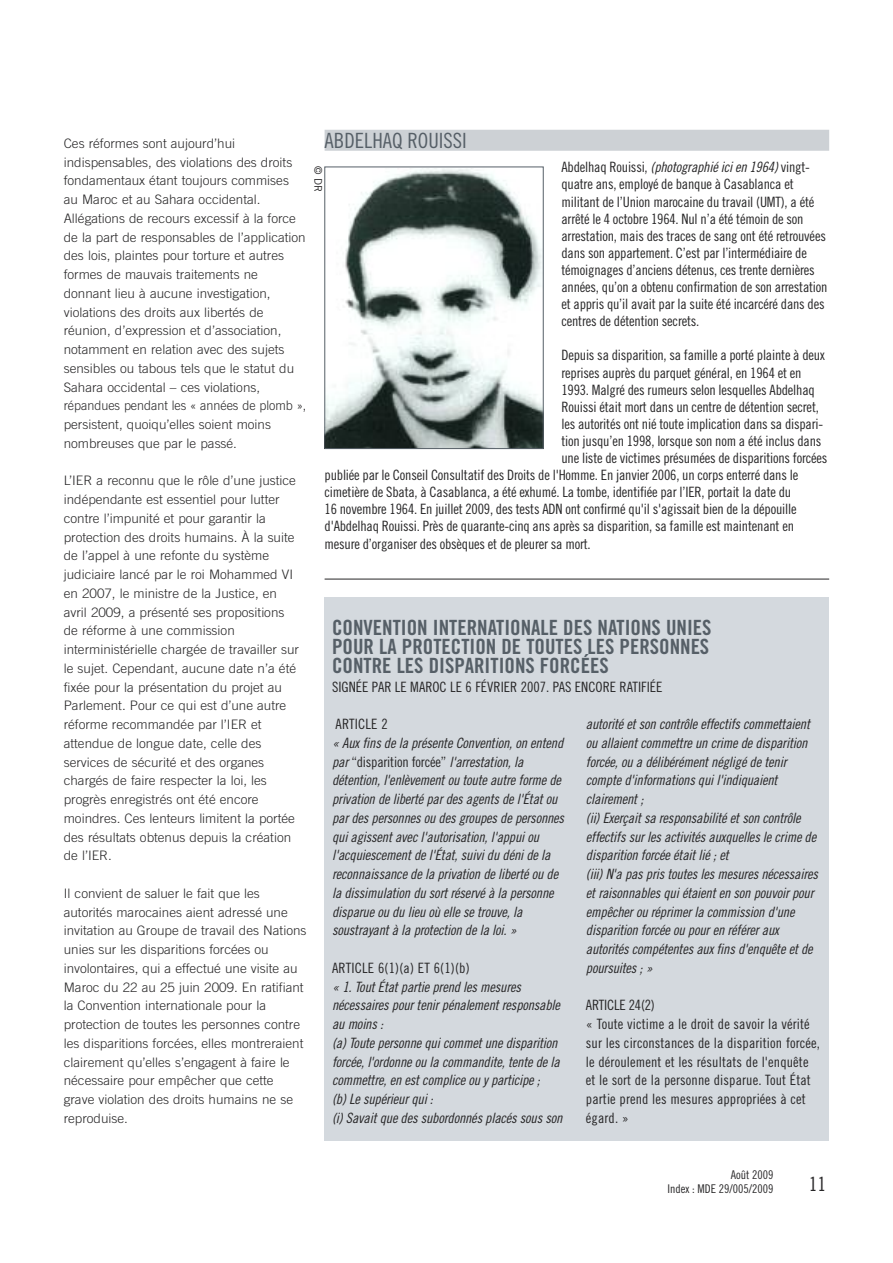
<style>
.page{position:relative;width:893px;height:1263px;background:#fff}
.page>*{position:absolute;margin:0;border:0;box-sizing:border-box;transform-origin:0 0}
.t1{font:21px/18.8px "Amnesty Trade Gothic Bd Cn 20 OTF";color:#565f67;text-align:justify}
.t2{font:21px "Amnesty Trade Gothic Cn 18";color:#565f67}
.t3{font:19.5px "Trade Gothic LT Std Cn 18";color:#272627}
.t4{font:14.25px/18.8px "Amnesty Trade Gothic Cn 18 Obl";letter-spacing:-.015em;color:#272627}
.t5{font:14.25px/17.1px "Amnesty Trade Gothic Cn 18";letter-spacing:-.015em;color:#272627}
.t6{font:14.25px/18.8px "Amnesty Trade Gothic Cn 18";letter-spacing:.01em;color:#272627}
.t7{font:14.25px "Amnesty Trade Gothic Cn 18";letter-spacing:.015em;color:#272627}
.t8{font:300 13.05px/18.8px "Amnesty Trade Gothic";color:#272627}
.t9{font:12px/13.5px "Trade Gothic LT Std Cn 18";color:#272627;text-align:right}
.t10{font:10.5px "Amnesty Trade Gothic";color:#272627}
.s1{font-family:"Amnesty Trade Gothic Cn 18"}
</style>
<div class="page">
<hr style="left:325px;top:579px;width:504px;height:1px;background:#272627">
<div style="left:325px;top:130px;width:504px;height:21px;background:#cdd1d5"></div>
<img style="left:327px;top:169px;width:214px;height:278px">
<div style="left:325px;top:167px;width:218px;height:282px;border:1px solid #565f67"></div>
<div style="left:325px;top:597px;width:504px;height:544px;background:#d4d9de"></div>
<p class="t8" style="left:64px;top:134px;width:244px">Ces réformes sont aujourd’hui indispensables, des violations des droits fondamentaux étant toujours commises<br>au Maroc et au Sahara occidental.<br>Allégations de recours excessif à la force de la part de responsables de l’application des lois, plaintes pour torture et autres formes de mauvais traitements ne donnant lieu à aucune investigation, violations des droits aux libertés de réunion, d’expression et d’association, notamment en relation avec des sujets sensibles ou tabous tels que le statut du Sahara occidental – ces violations, répandues pendant les « années de plomb », persistent, quoiqu’elles soient moins nombreuses que par le passé.</p>
<p class="t8" style="left:64px;top:471px;width:237px">L’IER a reconnu que le rôle d’une justice indépendante est essentiel pour lutter contre l’impunité et pour garantir la protection des droits humains. À la suite de l’appel à une refonte du système judiciaire lancé par le roi Mohammed VI en 2007, le ministre de la Justice, en avril 2009, a présenté ses propositions de réforme à une commission interministérielle chargée de travailler sur le sujet. Cependant, aucune date n’a été fixée pour la présentation du projet au Parlement. Pour ce qui est d’une autre réforme recommandée par l’IER et attendue de longue date, celle des services de sécurité et des organes chargés de faire respecter la loi, les progrès enregistrés ont été encore moindres. Ces lenteurs limitent la portée des résultats obtenus depuis la création de l’IER.</p>
<p class="t8" style="left:64px;top:884px;width:244px">Il convient de saluer le fait que les autorités marocaines aient adressé une invitation au Groupe de travail des Nations unies sur les disparitions forcées ou involontaires, qui a effectué une visite au Maroc du 22 au 25 juin 2009. En ratifiant la Convention internationale pour la protection de toutes les personnes contre les disparitions forcées, elles montreraient clairement qu’elles s’engagent à faire le nécessaire pour empêcher que cette grave violation des droits humains ne se reproduise.</p>
<h1 class="t2" style="left:325px;top:128px;width:144px">ABDELHAQ ROUISSI</h1>
<p class="t4" style="left:561px;top:158px;width:250px"><span class="s1">Abdelhaq Rouissi,</span> (photographié ici en 1964) <span class="s1">vingt-</span></p>
<p class="t5" style="left:561px;top:176px;width:268px">quatre ans, employé de banque à Casablanca et militant de l’Union marocaine du travail (UMT), a été arrêté le 4 octobre 1964. Nul n’a été témoin de son arrestation, mais des traces de sang ont été retrouvées dans son appartement. C’est par l’intermédiaire de témoignages d’anciens détenus, ces trente dernières années, qu’on a obtenu confirmation de son arrestation et appris qu’il avait par la suite été incarcéré dans des centres de détention secrets.</p>
<p class="t5" style="left:561px;top:347px;width:265px">Depuis sa disparition, sa famille a porté plainte à deux</p>
<p class="t5" style="left:561px;top:364px;width:242px">reprises auprès du parquet général, en 1964 et en</p>
<p class="t5" style="left:561px;top:381px;width:255px">1993. Malgré des rumeurs selon lesquelles Abdelhaq</p>
<p class="t5" style="left:561px;top:398px;width:259px">Rouissi était mort dans un centre de détention secret,</p>
<p class="t5" style="left:561px;top:415px;width:263px">les autorités ont nié toute implication dans sa dispari-</p>
<p class="t5" style="left:561px;top:432px;width:261px">tion jusqu’en 1998, lorsque son nom a été inclus dans</p>
<p class="t5" style="left:561px;top:449px;width:268px">une liste de victimes présumées de disparitions forcées</p>
<p class="t5" style="left:325px;top:466px;width:475px">publiée par le Conseil Consultatif des Droits de l'Homme. En janvier 2006, un corps enterré dans le</p>
<p class="t5" style="left:325px;top:483px;width:468px">cimetière de Sbata, à Casablanca, a été exhumé. La tombe, identifiée par l’IER, portait la date du</p>
<p class="t5" style="left:325px;top:501px;width:474px">16 novembre 1964. En juillet 2009, des tests ADN ont confirmé qu'il s'agissait bien de la dépouille</p>
<p class="t5" style="left:325px;top:518px;width:471px">d'Abdelhaq Rouissi. Près de quarante-cinq ans après sa disparition, sa famille est maintenant en</p>
<p class="t5" style="left:325px;top:535px;width:268px">mesure d’organiser des obsèques et de pleurer sa mort.</p>
<p class="t10" style="left:324px;top:166px;width:27px;rotate:90deg">© DR</p>
<h1 class="t1" style="left:332px;top:618px;width:381px">CONVENTION INTERNATIONALE DES NATIONS UNIES POUR LA PROTECTION DE TOUTES LES PERSONNES CONTRE LES DISPARITIONS FORCÉES</h1>
<p class="t5" style="left:332px;top:678px;width:332px">SIGNÉE PAR LE MAROC LE 6 FÉVRIER 2007. PAS ENCORE RATIFIÉE</p>
<p class="t7" style="left:336px;top:715px;width:54px">ARTICLE 2</p>
<p class="t4" style="left:332px;top:733px;width:234px">« Aux fins de la présente Convention, on entend par <span class="s1">“disparition forcée”</span> l'arrestation, la détention, l'enlèvement ou toute autre forme de privation de liberté par des agents de l'État ou par des personnes ou des groupes de personnes qui agissent avec l'autorisation, l'appui ou l'acquiescement de l'État, suivi du déni de la reconnaissance de la privation de liberté ou de la dissimulation du sort réservé à la personne disparue ou du lieu où elle se trouve, la soustrayant à la protection de la loi. »</p>
<p class="t7" style="left:332px;top:959px;width:139px">ARTICLE 6(1)(a) ET 6(1)(b)</p>
<p class="t4" style="left:332px;top:977px;width:232px">« 1. Tout État partie prend les mesures nécessaires pour tenir pénalement responsable au moins :<br>(a) Toute personne qui commet une disparition forcée, l'ordonne ou la commandite, tente de la commettre, en est complice ou y participe ;<br>(b) Le supérieur qui :<br>(i) Savait que des subordonnés placés sous son</p>
<p class="t4" style="left:586px;top:714px;width:234px">autorité et son contrôle effectifs commettaient ou allaient commettre un crime de disparition forcée, ou a délibérément négligé de tenir compte d'informations qui l'indiquaient clairement ;<br>(ii) Exerçait sa responsabilité et son contrôle effectifs sur les activités auxquelles le crime de disparition forcée était lié ; et<br>(iii) N'a pas pris toutes les mesures nécessaires et raisonnables qui étaient en son pouvoir pour empêcher ou réprimer la commission d'une disparition forcée ou pour en référer aux autorités compétentes aux fins d'enquête et de poursuites ; »</p>
<p class="t6" style="left:586px;top:996px;width:236px">ARTICLE 24(2)<br>« Toute victime a le droit de savoir la vérité sur les circonstances de la disparition forcée, le déroulement et les résultats de l'enquête et le sort de la personne disparue. Tout État partie prend les mesures appropriées à cet égard. »</p>
<p class="t9" style="left:668px;top:1169px;width:107px">Août 2009<br>Index : MDE 29/005/2009</p>
<h2 class="t3" style="left:809px;top:1177px;width:19px">11</h2>
</div>
